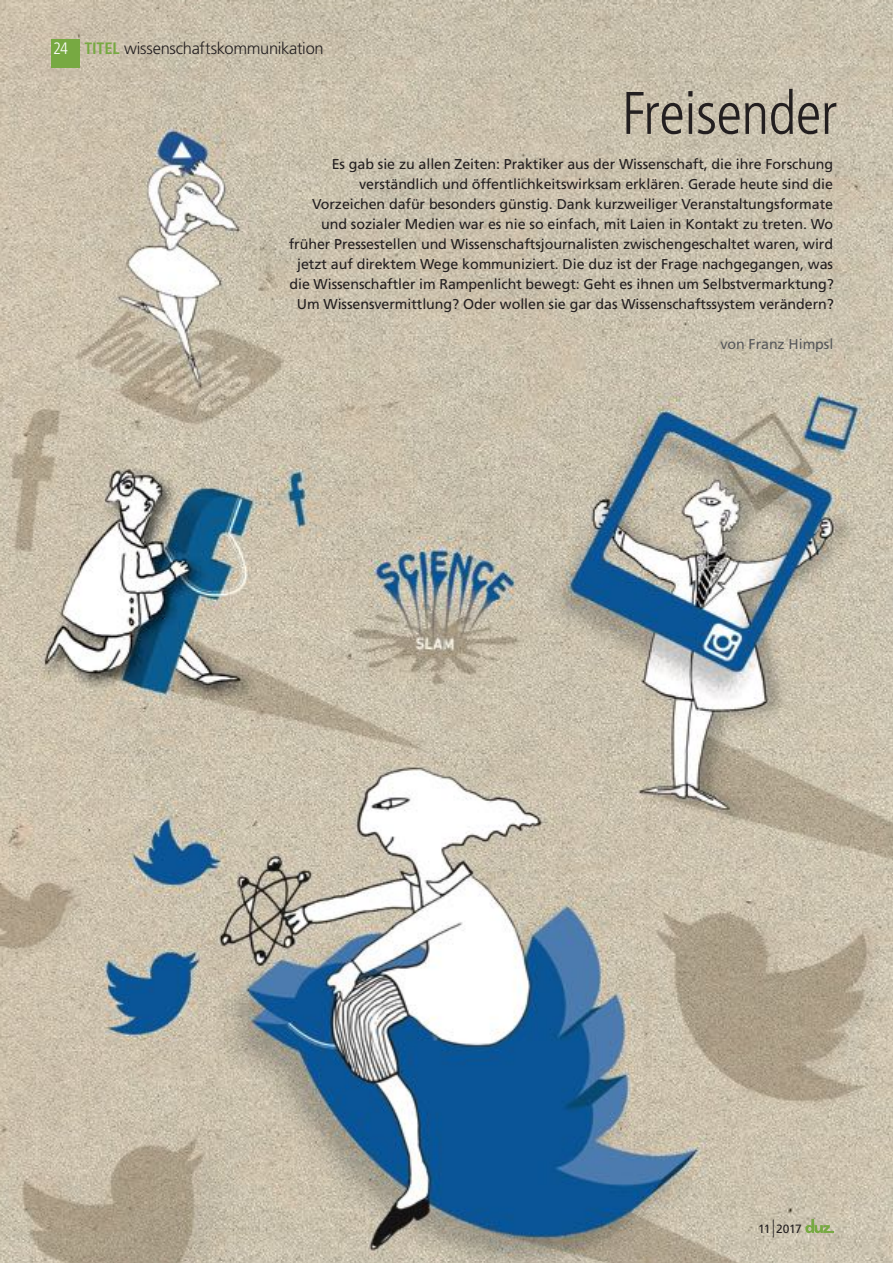
<style>
.page{position:relative;width:893px;height:1263px;background:#fff}
.page>*{position:absolute;margin:0;border:0;box-sizing:border-box;transform-origin:0 0}
.t1{font:300 condensed 60px "Frutiger";letter-spacing:-.01em;color:#231f20}
.t2{font:300 16.5px "Frutiger";letter-spacing:-.02em;color:#231f20}
.t3{font:300 condensed 16.5px "Frutiger";color:#fff}
.t4{font:14.25px/20px "Frutiger";letter-spacing:-.005em;color:#231f20;text-align:right}
.t5{font:14.25px "Frutiger";letter-spacing:-.005em;color:#57585a}
.t6{font:12px "Frutiger";letter-spacing:-.035em;color:#231f20}
.s1{font-weight:700;font-stretch:condensed;color:#77a942}
.s2{font-weight:300;font-size:18px}
</style>
<div class="page">
<img style="left:0;top:0;width:893px;height:1263px">
<div style="left:51px;top:40px;width:28px;height:28px;background:#77a942"></div>
<svg style="left:805px;top:1219px;width:28px;height:14px"></svg>
<p class="t3" style="left:53px;top:39px;width:17px">24</p>
<p class="t2" style="left:84px;top:39px;width:241px"><span class="s1">TITEL</span> wissenschaftskommunikation</p>
<h1 class="t1" style="left:622px;top:79px;width:217px">Freisender</h1>
<p class="t4" style="left:289px;top:154px;width:547px">Es gab sie zu allen Zeiten: Praktiker aus der Wissenschaft, die ihre Forschung verständlich und öffentlichkeitswirksam erklären. Gerade heute sind die Vorzeichen dafür besonders günstig. Dank kurzweiliger Veranstaltungsformate und sozialer Medien war es nie so einfach, mit Laien in Kontakt zu treten. Wo früher Pressestellen und Wissenschaftsjournalisten zwischengeschaltet waren, wird jetzt auf direktem Wege kommuniziert. Die duz ist der Frage nachgegangen, was die Wissenschaftler im Rampenlicht bewegt: Geht es ihnen um Selbstvermarktung?<br>Um Wissensvermittlung? Oder wollen sie gar das Wissenschaftssystem verändern?</p>
<p class="t5" style="left:720px;top:335px;width:114px">von Franz Himpsl</p>
<p class="t6" style="left:758px;top:1221px;width:45px">11<span class="s2">|</span> 2017</p>
</div>
